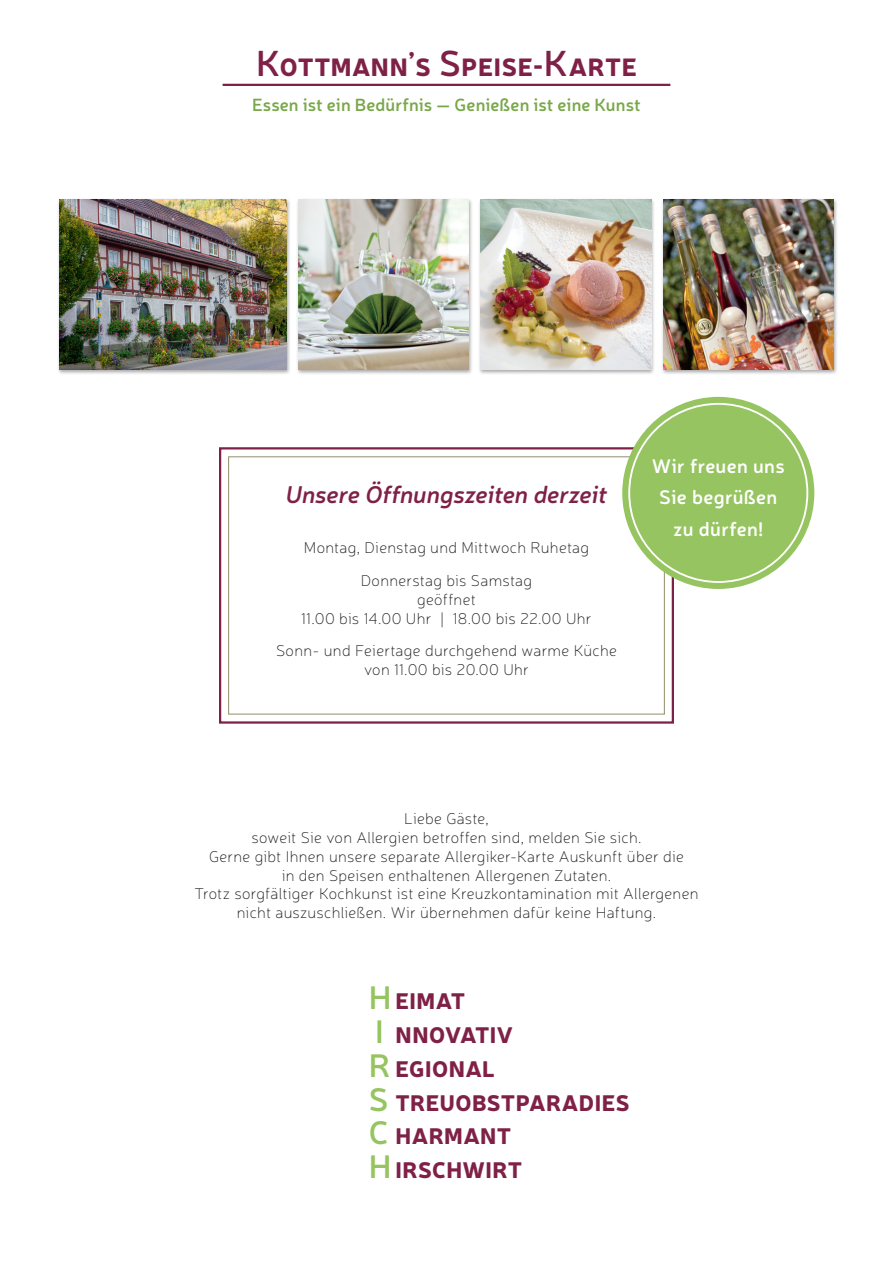
<style>
.page{position:relative;width:893px;height:1263px;background:#fff}
.page>*{position:absolute;margin:0;border:0;box-sizing:border-box;transform-origin:0 0}
.Monat{font:900 24.6px "Neris";letter-spacing:.025em;color:#7f2147}
.Menü{font:italic 600 24px "Neris";letter-spacing:-.01em;color:#7f2147}
.Monat-2{font:900 22.2px "Neris";letter-spacing:.02em;color:#7f2147}
.Menü-2{font:600 19.5px/31.5px "Neris";letter-spacing:.015em;color:#fff;text-align:center}
.Monat-3{font:600 17.55px "Neris";letter-spacing:.01em;color:#79a84a}
.Menü-3{font:100 15.75px/18.9px "Neris";letter-spacing:.015em;color:#231f20;text-align:center}
.s1{font-weight:600;font-size:36px}
.s2{font-weight:600;font-size:32.4px;color:#96c460}
</style>
<div class="page">
<div style="left:479px;top:198px;width:177px;height:177px;background:#231f20;opacity:.39"></div>
<img style="left:481px;top:199px;width:170px;height:170px">
<div style="left:296px;top:198px;width:177px;height:177px;background:#231f20;opacity:.39"></div>
<img style="left:299px;top:199px;width:170px;height:170px">
<div style="left:57px;top:198px;width:234px;height:177px;background:#231f20;opacity:.39"></div>
<img style="left:60px;top:199px;width:226px;height:170px">
<div style="left:661px;top:198px;width:177px;height:177px;background:#231f20;opacity:.39"></div>
<img style="left:663px;top:199px;width:170px;height:170px">
<div style="left:219px;top:447px;width:455px;height:277px;border:2px solid #7f2147"></div>
<div style="left:228px;top:456px;width:437px;height:258px;border:1px solid #928f6c"></div>
<div style="left:622px;top:397px;width:192px;height:192px;background:#96c460;border-radius:50%"></div>
<hr style="left:223px;top:84px;width:447px;height:2px;background:#7f2147">
<p class="Monat" style="left:256px;top:49px;width:382px"><span class="s1">K</span>OTTMANN’S <span class="s1">S</span>PEISE-<span class="s1">K</span>ARTE</p>
<p class="Monat-3" style="left:252px;top:93px;width:390px">Essen ist ein Bedürfnis — Genießen ist eine Kunst</p>
<p class="Menü" style="left:286px;top:478px;width:323px">Unsere Öffnungszeiten derzeit</p>
<p class="Menü-3" style="left:304px;top:538px;width:287px">Montag, Dienstag und Mittwoch Ruhetag</p>
<p class="Menü-3" style="left:361px;top:571px;width:173px">Donnerstag bis Samstag</p>
<p class="Menü-3" style="left:417px;top:589px;width:60px">geöffnet</p>
<p class="Menü-3" style="left:301px;top:608px;width:292px">11.00 bis 14.00 Uhr | 18.00 bis 22.00 Uhr</p>
<p class="Menü-3" style="left:276px;top:641px;width:342px">Sonn- und Feiertage durchgehend warme Küche</p>
<p class="Menü-3" style="left:364px;top:660px;width:166px">von 11.00 bis 20.00 Uhr</p>
<p class="Menü-2" style="left:652px;top:449px;width:134px">Wir freuen uns<br>Sie begrüßen zu dürfen!</p>
<p class="Menü-3" style="left:404px;top:808px;width:86px">Liebe Gäste,</p>
<p class="Menü-3" style="left:209px;top:827px;width:476px">soweit Sie von Allergien betroffen sind, melden Sie sich.<br>Gerne gibt Ihnen unsere separate Allergiker-Karte Auskunft über die in den Speisen enthaltenen Allergenen Zutaten.</p>
<p class="Menü-3" style="left:195px;top:884px;width:505px">Trotz sorgfältiger Kochkunst ist eine Kreuzkontamination mit Allergenen nicht auszuschließen. Wir übernehmen dafür keine Haftung.</p>
<p class="Monat-2" style="left:369px;top:985px;width:98px"><span class="s2">H</span> EIMAT</p>
<p class="Monat-2" style="left:375px;top:1019px;width:139px"><span class="s2">I</span> NNOVATIV</p>
<p class="Monat-2" style="left:369px;top:1052px;width:128px"><span class="s2">R</span> EGIONAL</p>
<p class="Monat-2" style="left:369px;top:1086px;width:262px"><span class="s2">S</span> TREUOBSTPARADIES</p>
<p class="Monat-2" style="left:369px;top:1120px;width:144px"><span class="s2">C</span> HARMANT</p>
<p class="Monat-2" style="left:369px;top:1154px;width:155px"><span class="s2">H</span> IRSCHWIRT</p>
</div>
